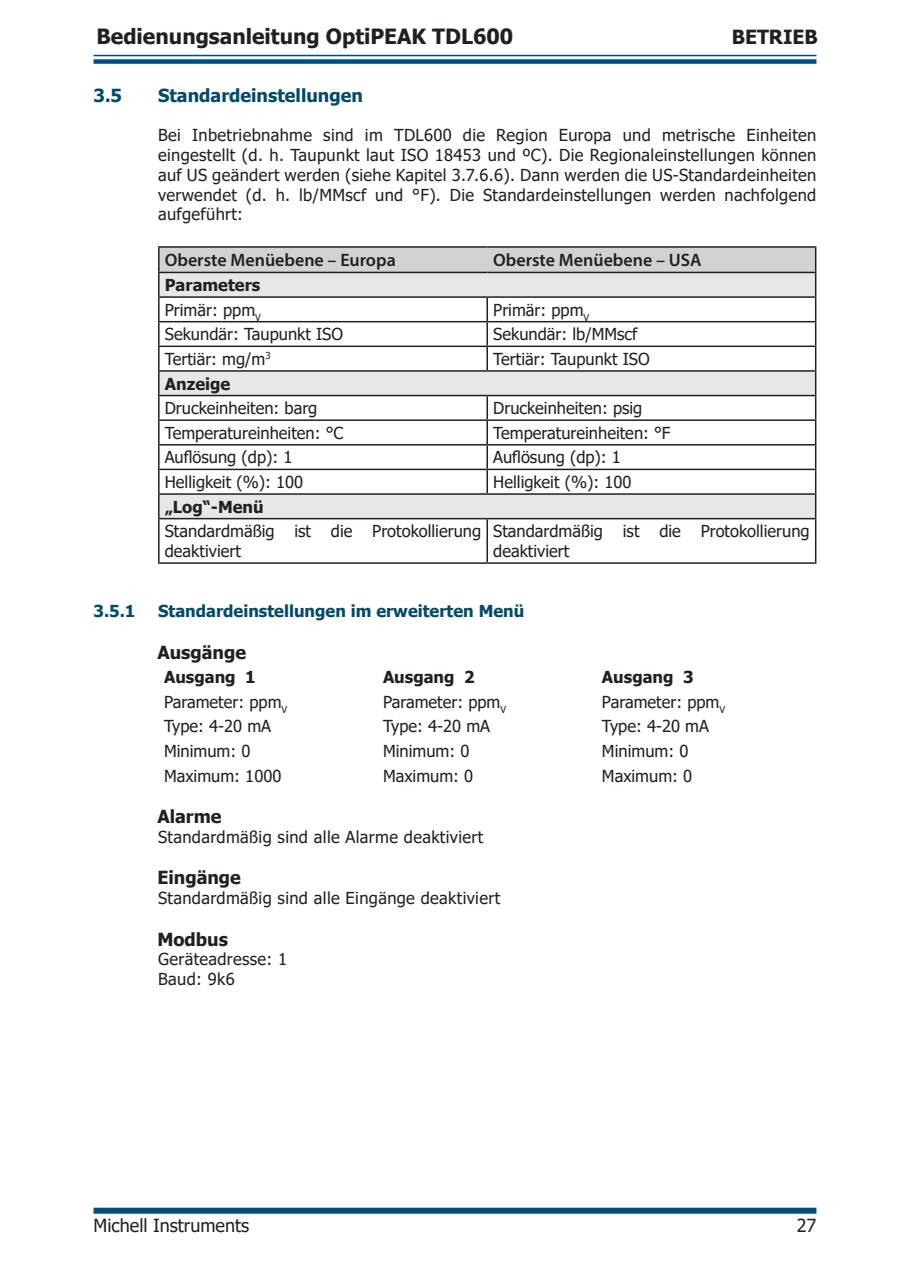
<style>
.page{position:relative;width:910px;height:1280px;background:#fff}
.page>*{position:absolute;margin:0;border:0;box-sizing:border-box;transform-origin:0 0}
.t1{font:700 21px "Tahoma";color:#231f20}
.t2{font:700 19.5px "Tahoma";color:#231f20}
.t3{font:600 18px "Myriad Pro";color:#231f20}
.Table_Header{font:700 18px "Tahoma";color:#231f20}
.t4{font:700 18px "Tahoma";color:#014b69}
.t5{font:18px "Tahoma";color:#231f20}
.Paragraph_UM{font:16.5px/19.8px "Tahoma";color:#231f20}
.Paragraph_UM-2{font:16.5px "Tahoma";letter-spacing:.02em;color:#231f20}
.t6{font:700 16.5px "Tahoma";color:#231f20}
.t7{font:700 16.5px "Tahoma";color:#014b69}
</style>
<div class="page">
<hr style="left:94px;top:55px;width:722px;height:1px;background:#014b7d">
<div style="left:94px;top:59px;width:722px;height:5px;background:#014b7d"></div>
<div style="left:94px;top:1208px;width:722px;height:6px;background:#014b7d"></div>
<hr style="left:158px;top:246px;width:329px;height:2px;background:#231f20">
<hr style="left:158px;top:248px;width:2px;height:24px;background:#231f20">
<hr style="left:487px;top:246px;width:329px;height:2px;background:#231f20">
<hr style="left:158px;top:272px;width:329px;height:1px;background:#231f20">
<hr style="left:158px;top:273px;width:2px;height:23px;background:#231f20">
<hr style="left:158px;top:296px;width:329px;height:2px;background:#231f20">
<hr style="left:158px;top:298px;width:2px;height:23px;background:#231f20">
<hr style="left:158px;top:321px;width:329px;height:1px;background:#231f20">
<hr style="left:158px;top:322px;width:2px;height:24px;background:#231f20">
<hr style="left:158px;top:346px;width:329px;height:1px;background:#231f20">
<hr style="left:158px;top:347px;width:2px;height:23px;background:#231f20">
<hr style="left:158px;top:370px;width:329px;height:2px;background:#231f20">
<hr style="left:158px;top:372px;width:2px;height:23px;background:#231f20">
<hr style="left:158px;top:395px;width:329px;height:1px;background:#231f20">
<hr style="left:158px;top:396px;width:2px;height:23px;background:#231f20">
<hr style="left:158px;top:419px;width:329px;height:2px;background:#231f20">
<hr style="left:158px;top:421px;width:2px;height:23px;background:#231f20">
<hr style="left:158px;top:444px;width:329px;height:1px;background:#231f20">
<hr style="left:158px;top:445px;width:2px;height:24px;background:#231f20">
<hr style="left:158px;top:469px;width:329px;height:1px;background:#231f20">
<hr style="left:158px;top:470px;width:2px;height:23px;background:#231f20">
<hr style="left:158px;top:493px;width:329px;height:2px;background:#231f20">
<hr style="left:158px;top:495px;width:2px;height:23px;background:#231f20">
<svg style="left:159px;top:247px;width:657px;height:271px"></svg>
<hr style="left:158px;top:518px;width:329px;height:1px;background:#231f20">
<hr style="left:158px;top:519px;width:2px;height:43px;background:#231f20">
<hr style="left:487px;top:518px;width:329px;height:1px;background:#231f20">
<hr style="left:486px;top:519px;width:2px;height:43px;background:#231f20">
<hr style="left:815px;top:519px;width:1px;height:43px;background:#231f20">
<hr style="left:158px;top:562px;width:329px;height:2px;background:#231f20">
<hr style="left:487px;top:562px;width:329px;height:2px;background:#231f20">
<p class="t1" style="left:97px;top:22px;width:418px">Bedienungsanleitung OptiPEAK TDL600</p>
<p class="t2" style="left:732px;top:24px;width:88px">BETRIEB</p>
<p class="t4" style="left:94px;top:82px;width:30px">3.5</p>
<p class="t4" style="left:158px;top:82px;width:206px">Standardeinstellungen</p>
<p class="Paragraph_UM" style="left:158px;top:126px;width:660px;text-align:justify">Bei Inbetriebnahme sind im TDL600 die Region Europa und metrische Einheiten eingestellt (d. h. Taupunkt laut ISO 18453 und ºC). Die Regionaleinstellungen können auf US geändert werden (siehe Kapitel 3.7.6.6). Dann werden die US-Standardeinheiten verwendet (d. h. lb/MMscf und °F). Die Standardeinstellungen werden nachfolgend aufgeführt:</p>
<p class="t3" style="left:165px;top:249px;width:232px">Oberste Menüebene – Europa</p>
<p class="t3" style="left:493px;top:249px;width:210px">Oberste Menüebene – USA</p>
<p class="t6" style="left:165px;top:273px;width:97px">Parameters</p>
<p class="Paragraph_UM" style="left:165px;top:301px;width:98px">Primär: ppm<sub>V</sub></p>
<p class="Paragraph_UM" style="left:493px;top:301px;width:98px">Primär: ppm<sub>V</sub></p>
<p class="Paragraph_UM" style="left:165px;top:325px;width:180px">Sekundär: Taupunkt ISO</p>
<p class="Paragraph_UM" style="left:493px;top:325px;width:146px">Sekundär: lb/MMscf</p>
<p class="Paragraph_UM" style="left:165px;top:350px;width:107px">Tertiär: mg/m<sup>3</sup></p>
<p class="Paragraph_UM" style="left:493px;top:350px;width:158px">Tertiär: Taupunkt ISO</p>
<p class="t6" style="left:165px;top:372px;width:67px">Anzeige</p>
<p class="Paragraph_UM" style="left:165px;top:399px;width:154px">Druckeinheiten: barg</p>
<p class="Paragraph_UM" style="left:493px;top:399px;width:151px">Druckeinheiten: psig</p>
<p class="Paragraph_UM" style="left:165px;top:424px;width:180px">Temperatureinheiten: °C</p>
<p class="Paragraph_UM" style="left:493px;top:424px;width:179px">Temperatureinheiten: °F</p>
<p class="Paragraph_UM" style="left:165px;top:448px;width:129px">Auflösung (dp): 1</p>
<p class="Paragraph_UM" style="left:493px;top:448px;width:129px">Auflösung (dp): 1</p>
<p class="Paragraph_UM" style="left:165px;top:473px;width:140px">Helligkeit (%): 100</p>
<p class="Paragraph_UM" style="left:493px;top:473px;width:140px">Helligkeit (%): 100</p>
<p class="t6" style="left:165px;top:495px;width:100px">„Log“-Menü</p>
<p class="Paragraph_UM" style="left:165px;top:522px;width:318px">Standardmäßig ist die Protokollierung deaktiviert</p>
<p class="Paragraph_UM" style="left:493px;top:522px;width:318px">Standardmäßig ist die Protokollierung deaktiviert</p>
<p class="t7" style="left:94px;top:600px;width:43px">3.5.1</p>
<p class="t7" style="left:158px;top:600px;width:368px">Standardeinstellungen im erweiterten Menü</p>
<p class="Table_Header" style="left:157px;top:639px;width:90px">Ausgänge</p>
<p class="t6" style="left:164px;top:666px;width:93px">Ausgang 1</p>
<p class="t6" style="left:383px;top:666px;width:93px">Ausgang 2</p>
<p class="t6" style="left:602px;top:666px;width:93px">Ausgang 3</p>
<p class="Paragraph_UM" style="left:164px;top:693px;width:125px">Parameter: ppm<sub>V</sub></p>
<p class="Paragraph_UM" style="left:383px;top:693px;width:125px">Parameter: ppm<sub>V</sub></p>
<p class="Paragraph_UM" style="left:602px;top:693px;width:125px">Parameter: ppm<sub>V</sub></p>
<p class="Paragraph_UM" style="left:164px;top:717px;width:109px">Type: 4-20 mA</p>
<p class="Paragraph_UM" style="left:383px;top:717px;width:109px">Type: 4-20 mA</p>
<p class="Paragraph_UM" style="left:602px;top:717px;width:109px">Type: 4-20 mA</p>
<p class="Paragraph_UM" style="left:164px;top:742px;width:88px">Minimum: 0</p>
<p class="Paragraph_UM" style="left:383px;top:742px;width:88px">Minimum: 0</p>
<p class="Paragraph_UM" style="left:602px;top:742px;width:88px">Minimum: 0</p>
<p class="Paragraph_UM" style="left:164px;top:767px;width:119px">Maximum: 1000</p>
<p class="Paragraph_UM" style="left:383px;top:767px;width:92px">Maximum: 0</p>
<p class="Paragraph_UM" style="left:602px;top:767px;width:92px">Maximum: 0</p>
<p class="Table_Header" style="left:157px;top:804px;width:66px">Alarme</p>
<p class="Paragraph_UM-2" style="left:158px;top:826px;width:327px">Standardmäßig sind alle Alarme deaktiviert</p>
<p class="Table_Header" style="left:157px;top:865px;width:85px">Eingänge</p>
<p class="Paragraph_UM-2" style="left:158px;top:887px;width:344px">Standardmäßig sind alle Eingänge deaktiviert</p>
<p class="Table_Header" style="left:157px;top:926px;width:72px">Modbus</p>
<p class="Paragraph_UM-2" style="left:158px;top:948px;width:131px">Geräteadresse: 1</p>
<p class="Paragraph_UM" style="left:158px;top:970px;width:78px">Baud: 9k6</p>
<p class="t5" style="left:94px;top:1213px;width:157px">Michell Instruments</p>
<p class="t5" style="left:797px;top:1213px;width:21px">27</p>
</div>
